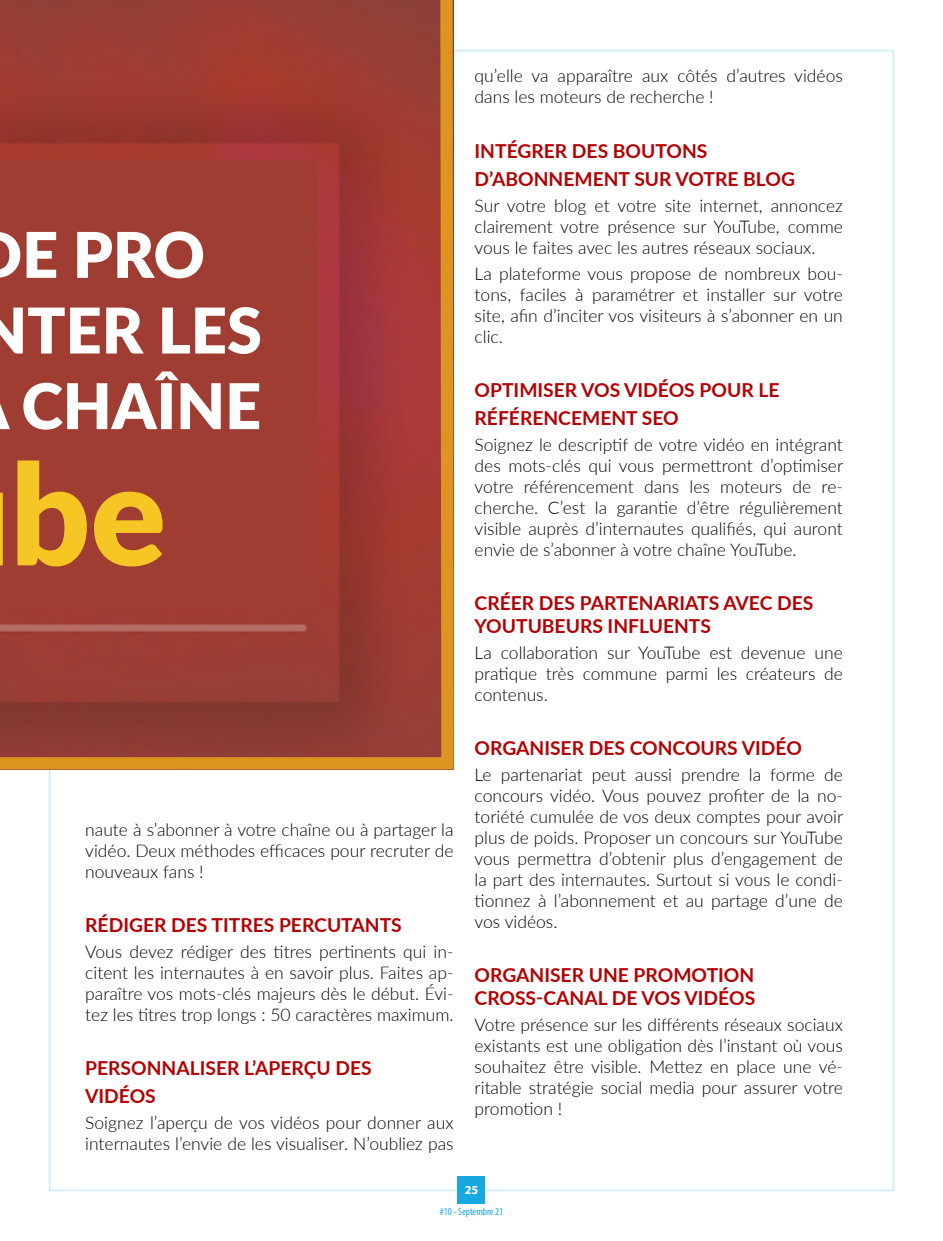
<style>
.page{position:relative;width:943px;height:1241px;background:#fff}
.page>*{position:absolute;margin:0;border:0;box-sizing:border-box;transform-origin:0 0}
.t1{font:900 140px "Lato";color:#f6c625}
.t2{font:900 63px "Lato";color:#fff}
.t3{font:700 19.25px/23.1px "Lato";color:#b20204}
.t4{font:300 17.5px/21px "Lato";color:#000;text-align:justify}
.t5{font:700 12.25px "Myriad Pro";color:#fff}
.t6{font:condensed 10.5px "Myriad Pro";color:#18a8e1}
</style>
<div class="page">
<div style="left:457px;top:1175px;width:28px;height:28px;background:#18a8e1"></div>
<svg style="left:0;top:0;width:460px;height:775px;background:#a14336"></svg>
<h2 class="t2" style="left:22px;top:207px;width:184px">E PRO</h2>
<h2 class="t2" style="left:-22px;top:283px;width:285px">NTER LES</h2>
<h2 class="t2" style="left:21px;top:358px;width:241px">CHAÎNE</h2>
<h1 class="t1" style="left:10px;top:409px;width:157px">be</h1>
<p class="t4" style="left:85px;top:818px;width:370px">naute à s’abonner à votre chaîne ou à partager la vidéo. Deux méthodes efficaces pour recruter de nouveaux fans !</p>
<p class="t3" style="left:85px;top:912px;width:318px">RÉDIGER DES TITRES PERCUTANTS</p>
<p class="t4" style="left:85px;top:940px;width:370px">Vous devez rédiger des titres pertinents qui in&shy;citent les internautes à en savoir plus. Faites ap&shy;paraître vos mots-clés majeurs dès le début. Évi&shy;tez les titres trop longs : 50 caractères maximum.</p>
<p class="t3" style="left:85px;top:1055px;width:288px">PERSONNALISER L’APERÇU DES</p>
<p class="t3" style="left:85px;top:1083px;width:72px">VIDÉOS</p>
<p class="t4" style="left:85px;top:1111px;width:370px">Soignez l’aperçu de vos vidéos pour donner aux internautes l’envie de les visualiser. N’oubliez pas</p>
<p class="t4" style="left:474px;top:65px;width:370px">qu’elle va apparaître aux côtés d’autres vidéos dans les moteurs de recherche !</p>
<p class="t3" style="left:474px;top:138px;width:234px">INTÉGRER DES BOUTONS</p>
<p class="t3" style="left:474px;top:166px;width:322px">D’ABONNEMENT SUR VOTRE BLOG</p>
<p class="t4" style="left:474px;top:194px;width:370px">Sur votre blog et votre site internet, annoncez clairement votre présence sur YouTube, comme vous le faites avec les autres réseaux sociaux.</p>
<p class="t4" style="left:474px;top:262px;width:370px">La plateforme vous propose de nombreux bou&shy;tons, faciles à paramétrer et installer sur votre site, afin d’inciter vos visiteurs à s’abonner en un clic.</p>
<p class="t3" style="left:474px;top:377px;width:306px">OPTIMISER VOS VIDÉOS POUR LE</p>
<p class="t3" style="left:474px;top:405px;width:206px">RÉFÉRENCEMENT SEO</p>
<p class="t4" style="left:474px;top:433px;width:370px">Soignez le descriptif de votre vidéo en intégrant des mots-clés qui vous permettront d’optimiser votre référencement dans les moteurs de re&shy;cherche. C’est la garantie d’être régulièrement visible auprès d’internautes qualifiés, qui auront envie de s’abonner à votre chaîne YouTube.</p>
<p class="t3" style="left:474px;top:590px;width:340px">CRÉER DES PARTENARIATS AVEC DES<br>YOUTUBEURS INFLUENTS</p>
<p class="t4" style="left:474px;top:641px;width:370px">La collaboration sur YouTube est devenue une pratique très commune parmi les créateurs de contenus.</p>
<p class="t3" style="left:474px;top:735px;width:329px">ORGANISER DES CONCOURS VIDÉO</p>
<p class="t4" style="left:474px;top:763px;width:370px">Le partenariat peut aussi prendre la forme de concours vidéo. Vous pouvez profiter de la no&shy;toriété cumulée de vos deux comptes pour avoir plus de poids. Proposer un concours sur YouTube vous permettra d’obtenir plus d’engagement de la part des internautes. Surtout si vous le condi&shy;tionnez à l’abonnement et au partage d’une de vos vidéos.</p>
<p class="t3" style="left:474px;top:962px;width:282px">ORGANISER UNE PROMOTION<br>CROSS-CANAL DE VOS VIDÉOS</p>
<p class="t4" style="left:474px;top:1013px;width:370px">Votre présence sur les différents réseaux sociaux existants est une obligation dès l’instant où vous souhaitez être visible. Mettez en place une vé&shy;ritable stratégie social media pour assurer votre promotion !</p>
<p class="t5" style="left:464px;top:1181px;width:15px">25</p>
<p class="t6" style="left:440px;top:1204px;width:65px">#10 - Septembre 21</p>
</div>
